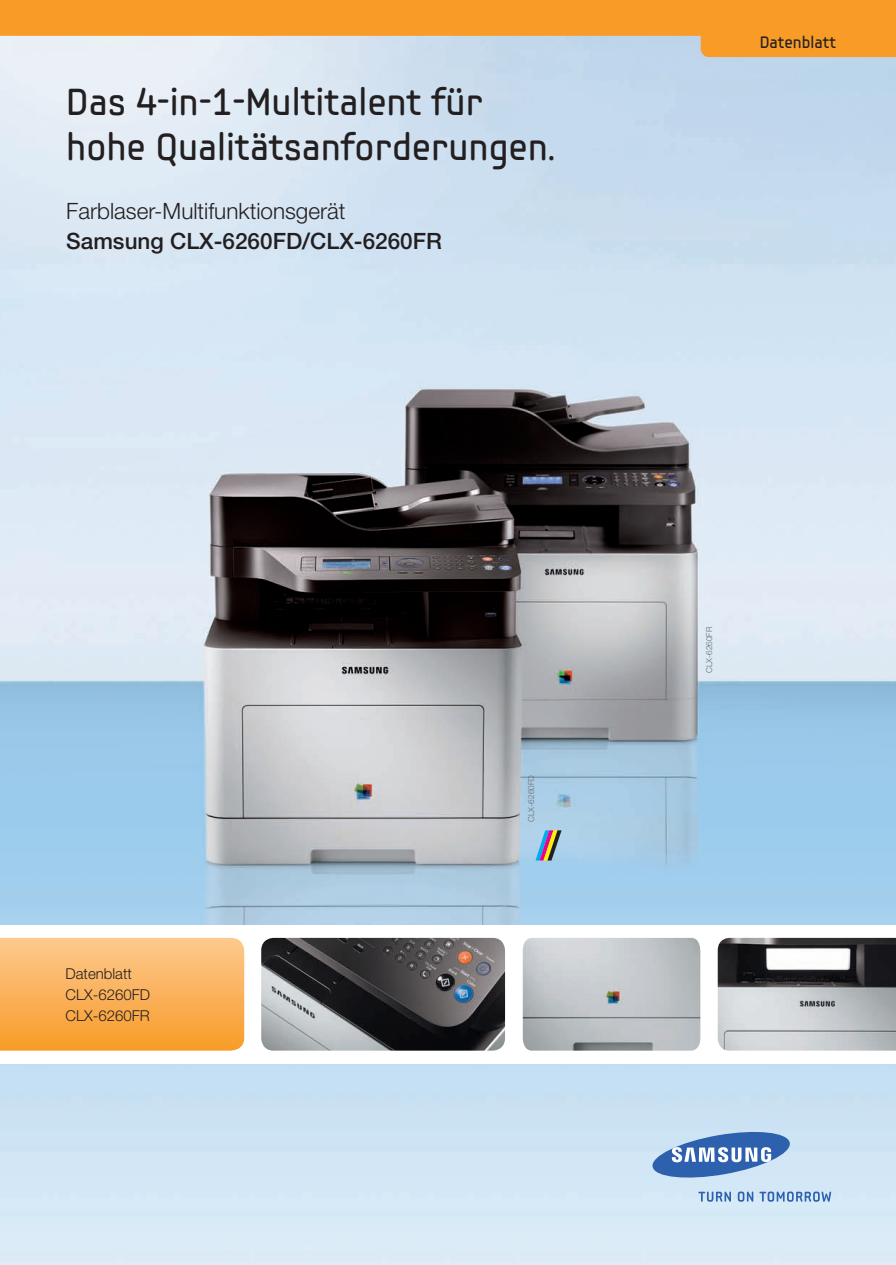
<style>
.page{position:relative;width:896px;height:1265px;background:#fff}
.page>*{position:absolute;margin:0;border:0;box-sizing:border-box;transform-origin:0 0}
.t1{font:37.5px/45px "Samsung Imagination Modern";color:#231f20}
.t2{font:300 22.5px "Helvetica Neue LT Std";color:#231f20}
.t3{font:500 22.5px "Helvetica Neue LT Std";color:#231f20}
.t4{font:16.5px "Samsung Imagination Modern";color:#231f20}
.t5{font:300 15px/21px "Helvetica Neue LT Std";color:#231f20}
.t6{font:300 8.25px "Helvetica Neue LT Std";letter-spacing:.005em;color:#6c6d70}
</style>
<div class="page">
<img style="left:0;top:57px;width:896px;height:1207px">
<svg style="left:0;top:0;width:896px;height:57px;background:#edb061"></svg>
<svg style="left:651px;top:1128px;width:140px;height:52px;background:#86a8d3"></svg>
<svg style="left:698px;top:1191px;width:33px;height:10px"></svg>
<svg style="left:738px;top:1191px;width:15px;height:10px"></svg>
<svg style="left:759px;top:1191px;width:72px;height:10px"></svg>
<div style="left:0;top:924px;width:896px;height:139px;background:#fff"></div>
<svg style="left:0;top:937px;width:244px;height:113px;background:#fab35c"></svg>
<img style="left:523px;top:938px;width:177px;height:112px">
<img style="left:718px;top:937px;width:178px;height:113px">
<img style="left:261px;top:937px;width:244px;height:113px">
<svg style="left:535px;top:830px;width:26px;height:30px"></svg>
<p class="t1" style="left:66px;top:79px;width:490px">Das 4-in-1-Multitalent für hohe Qualitätsanforderungen.</p>
<p class="t2" style="left:66px;top:197px;width:281px">Farblaser-Multifunktionsgerät</p>
<p class="t3" style="left:66px;top:227px;width:377px">Samsung CLX-6260FD/CLX-6260FR</p>
<p class="t5" style="left:66px;top:962px;width:86px">Datenblatt<br>CLX-6260FD<br>CLX-6260FR</p>
<p class="t6" style="left:526px;top:821px;width:48px;rotate:-90deg">CLX-6260FD</p>
<p class="t4" style="left:759px;top:32px;width:78px">Datenblatt</p>
<p class="t6" style="left:704px;top:673px;width:48px;rotate:-90deg">CLX-6260FR</p>
</div>
